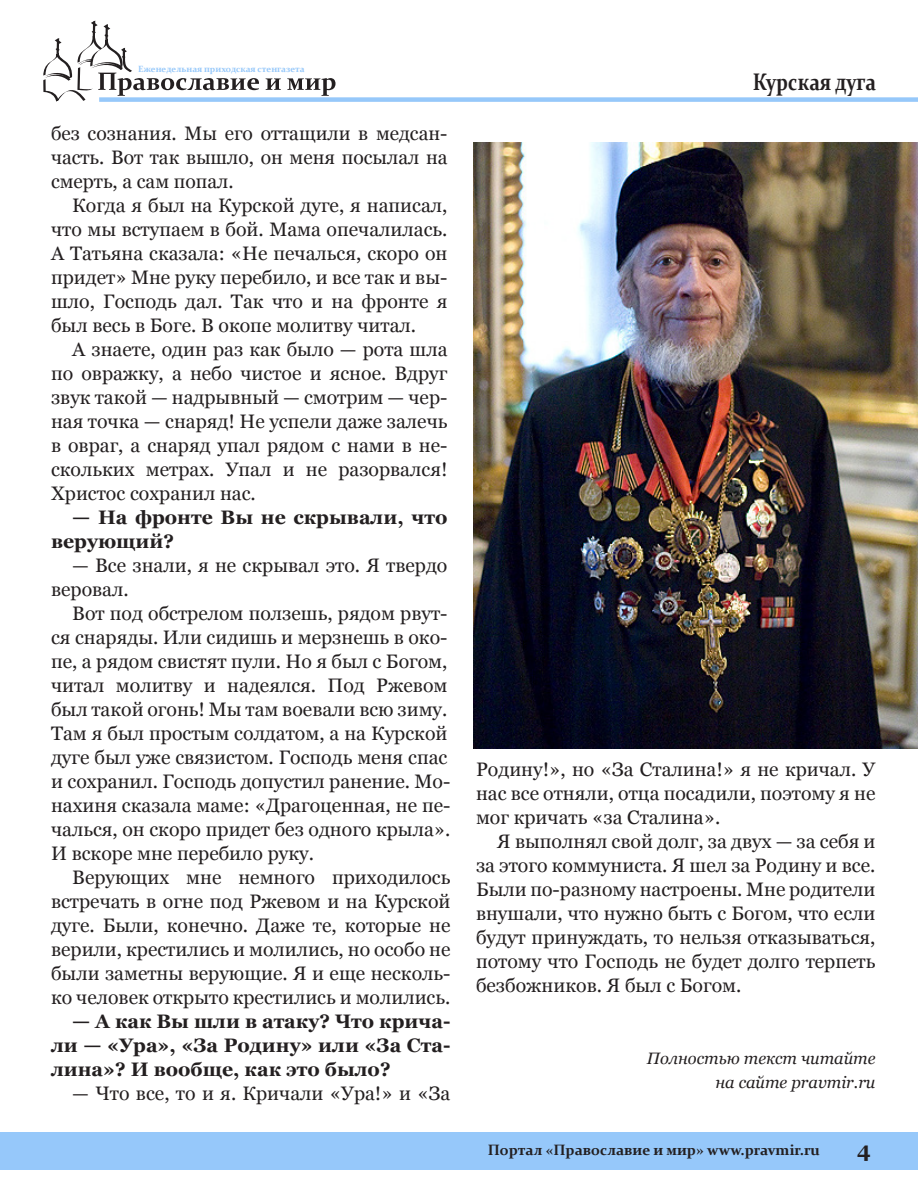
<style>
.page{position:relative;width:918px;height:1188px;background:#fff}
.page>*{position:absolute;margin:0;border:0;box-sizing:border-box;transform-origin:0 0}
.Podzagolovok{font:700 24px "Constantia";color:#231f20;scale:.82 1}
.t1{font:700 21px "Georgia";color:#231f20}
.Text{font:19.5px/24px "Georgia";color:#231f20;text-align:justify}
.Text-2{font:700 19.5px/24px "Georgia";color:#231f20}
.Bibliography{font:italic 16.5px/24px "Georgia";color:#231f20;text-align:right}
.t2{font:700 15px "Constantia";color:#231f20}
.t3{font:700 9px "Constantia";color:#96c8fa}
</style>
<div class="page">
<svg style="left:43px;top:20px;width:216px;height:81px"></svg>
<svg style="left:266px;top:78px;width:15px;height:12px"></svg>
<svg style="left:287px;top:78px;width:49px;height:18px"></svg>
<div style="left:99px;top:97px;width:819px;height:5px;background:#96c8fa"></div>
<div style="left:0;top:1132px;width:918px;height:37px;background:#96c8fa"></div>
<img style="left:473px;top:143px;width:445px;height:606px">
<p class="t3" style="left:138px;top:63px;width:168px">Еженедельная приходская стенгазета</p>
<p class="Text" style="left:51px;top:121px;width:398px">без сознания. Мы его оттащили в медсан&shy;часть. Вот так вышло, он меня посылал на смерть, а сам попал.</p>
<p class="Text" style="left:51px;top:193px;width:398px;text-indent:21px">Когда я был на Курской дуге, я написал, что мы вступаем в бой. Мама опечалилась.<br>А Татьяна сказала: «Не печалься, скоро он придет» Мне руку перебило, и все так и вы&shy;шло, Господь дал. Так что и на фронте я был весь в Боге. В окопе молитву читал.</p>
<p class="Text" style="left:51px;top:337px;width:398px;text-indent:21px">А знаете, один раз как было — рота шла по овражку, а небо чистое и ясное. Вдруг звук такой — надрывный — смотрим — чер&shy;ная точка — снаряд! Не успели даже залечь в овраг, а снаряд упал рядом с нами в не&shy;скольких метрах. Упал и не разорвался!<br>Христос сохранил нас.</p>
<p class="Text-2" style="left:51px;top:505px;width:398px;text-indent:21px">— На фронте Вы не скрывали, что верующий?</p>
<p class="Text" style="left:51px;top:553px;width:398px;text-indent:21px">— Все знали, я не скрывал это. Я твердо веровал.</p>
<p class="Text" style="left:51px;top:601px;width:401px;text-align:left;text-indent:21px">Вот под обстрелом ползешь, рядом рвут&shy;ся снаряды. Или сидишь и мерзнешь в око&shy;пе, а рядом свистят пули. Но я был с Богом, читал молитву и надеялся. Под Ржевом был такой огонь! Мы там воевали всю зиму.<br>Там я был простым солдатом, а на Курской дуге был уже связистом. Господь меня спас и сохранил. Господь допустил ранение. Мо&shy;нахиня сказала маме: «Драгоценная, не пе&shy;чалься, он скоро придет без одного крыла».<br>И вскоре мне перебило руку.</p>
<p class="Text" style="left:51px;top:865px;width:401px;text-indent:21px">Верующих мне немного приходилось встречать в огне под Ржевом и на Курской дуге. Были, конечно. Даже те, которые не верили, крестились и молились, но особо не были заметны верующие. Я и еще несколь&shy;ко человек открыто крестились и молились.</p>
<p class="Text-2" style="left:51px;top:1009px;width:401px;text-align:justify;text-indent:21px">— А как Вы шли в атаку? Что крича&shy;ли — «Ура», «За Родину» или «За Ста&shy;лина»? И вообще, как это было?</p>
<p class="Text" style="left:72px;top:1081px;width:380px">— Что все, то и я. Кричали «Ура!» и «За</p>
<p class="Podzagolovok" style="left:753px;top:65px;width:151px">Курская дуга</p>
<p class="Text" style="left:476px;top:757px;width:401px">Родину!», но «За Сталина!» я не кричал. У нас все отняли, отца посадили, поэтому я не мог кричать «за Сталина».</p>
<p class="Text" style="left:476px;top:829px;width:401px;text-indent:21px">Я выполнял свой долг, за двух — за себя и за этого коммуниста. Я шел за Родину и все.<br>Были по-разному настроены. Мне родители внушали, что нужно быть с Богом, что если будут принуждать, то нельзя отказываться, потому что Господь не будет долго терпеть безбожников. Я был с Богом.</p>
<p class="Bibliography" style="left:647px;top:1046px;width:230px">Полностью текст читайте на сайте pravmir.ru</p>
<p class="t2" style="left:488px;top:1139px;width:334px">Портал «Православие и мир» www.pravmir.ru</p>
<p class="t1" style="left:857px;top:1137px;width:15px">4</p>
</div>
